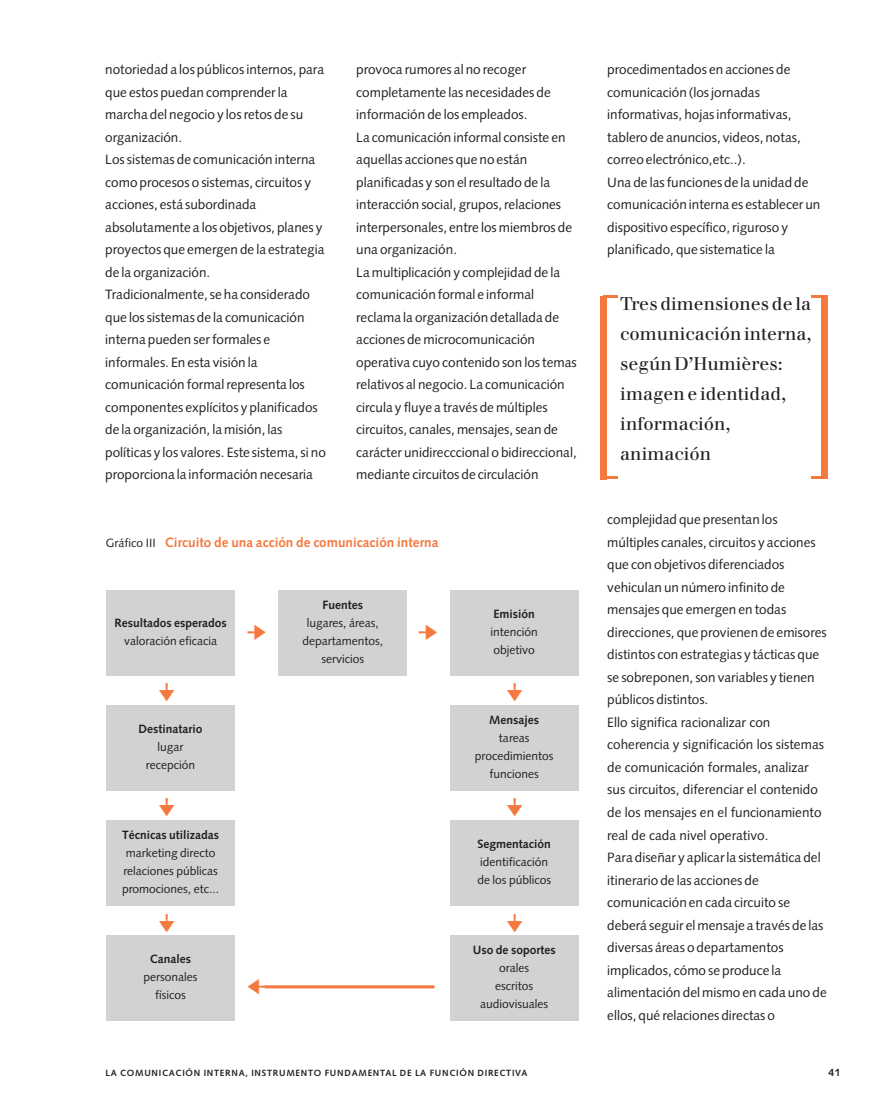
<style>
.page{position:relative;width:893px;height:1106px;background:#fff}
.page>*{position:absolute;margin:0;border:0;box-sizing:border-box;transform-origin:0 0}
.t1{font:18px/30px "Winterthur Serif";color:#231f20}
.t2{font:13.5px/22.5px "Winterthur";color:#231f20}
.t3{font:700 13.5px "Winterthur";color:#f4793e}
.t4{font:12px/18px "Winterthur";color:#231f20;text-align:center}
.t5{font:700 12px "Winterthur";color:#231f20}
.t6{font:700 10.5px "Winterthur";color:#231f20}
.t7{font:700 9px "Winterthur";letter-spacing:.085em;color:#231f20}
.s1{font-weight:400;font-size:12px;color:#231f20}
</style>
<div class="page">
<div style="left:278px;top:590px;width:129px;height:86px;background:#d1d2d4"></div>
<div style="left:450px;top:590px;width:128px;height:86px;background:#d1d2d4"></div>
<div style="left:450px;top:705px;width:128px;height:86px;background:#d1d2d4"></div>
<div style="left:450px;top:820px;width:128px;height:86px;background:#d1d2d4"></div>
<div style="left:450px;top:935px;width:128px;height:86px;background:#d1d2d4"></div>
<div style="left:106px;top:935px;width:129px;height:86px;background:#d1d2d4"></div>
<div style="left:106px;top:820px;width:129px;height:86px;background:#d1d2d4"></div>
<div style="left:106px;top:705px;width:129px;height:86px;background:#d1d2d4"></div>
<div style="left:106px;top:590px;width:129px;height:86px;background:#d1d2d4"></div>
<hr style="left:265px;top:985px;width:169px;height:3px;background:#f4793e">
<div style="left:600px;top:296px;width:6px;height:183px;background:#f4793e"></div>
<hr style="left:603px;top:295px;width:14px;height:3px;background:#f4793e">
<hr style="left:603px;top:476px;width:14px;height:3px;background:#f4793e">
<div style="left:821px;top:295px;width:7px;height:184px;background:#f4793e"></div>
<hr style="left:811px;top:476px;width:14px;height:3px;background:#f4793e">
<hr style="left:811px;top:295px;width:14px;height:3px;background:#f4793e">
<p class="t2" style="left:105px;top:60px;width:222px">notoriedad a los públicos internos, para que estos puedan comprender la marcha del negocio y los retos de su organización.<br>Los sistemas de comunicación interna como procesos o sistemas, circuitos y acciones, está subordinada absolutamente a los objetivos, planes y proyectos que emergen de la estrategia de la organización.<br>Tradicionalmente, se ha considerado que los sistemas de la comunicación interna pueden ser formales e informales. En esta visión la comunicación formal representa los componentes explícitos y planificados de la organización, la misión, las políticas y los valores. Este sistema, si no proporciona la información necesaria</p>
<p class="t2" style="left:356px;top:60px;width:222px">provoca rumores al no recoger completamente las necesidades de información de los empleados.<br>La comunicación informal consiste en aquellas acciones que no están planificadas y son el resultado de la interacción social, grupos, relaciones interpersonales, entre los miembros de una organización.<br>La multiplicación y complejidad de la comunicación formal e informal reclama la organización detallada de acciones de microcomunicación operativa cuyo contenido son los temas relativos al negocio. La comunicación circula y fluye a través de múltiples circuitos, canales, mensajes, sean de carácter unidirecccional o bidireccional, mediante circuitos de circulación</p>
<p class="t2" style="left:607px;top:60px;width:214px">procedimentados en acciones de comunicación (los jornadas informativas, hojas informativas, tablero de anuncios, videos, notas, correo electrónico,etc..).<br>Una de las funciones de la unidad de comunicación interna es establecer un dispositivo específico, riguroso y planificado, que sistematice la</p>
<p class="t2" style="left:607px;top:510px;width:221px">complejidad que presentan los múltiples canales, circuitos y acciones que con objetivos diferenciados vehiculan un número infinito de mensajes que emergen en todas direcciones, que provienen de emisores distintos con estrategias y tácticas que se sobreponen, son variables y tienen públicos distintos.<br>Ello significa racionalizar con coherencia y significación los sistemas de comunicación formales, analizar sus circuitos, diferenciar el contenido de los mensajes en el funcionamiento real de cada nivel operativo.<br>Para diseñar y aplicar la sistemática del itinerario de las acciones de comunicación en cada circuito se deberá seguir el mensaje a través de las diversas áreas o departamentos implicados, cómo se produce la alimentación del mismo en cada uno de ellos, qué relaciones directas o</p>
<h1 class="t1" style="left:620px;top:290px;width:193px">Tres dimensiones de la comunicación interna, según D’Humières: imagen e identidad, información, animación</h1>
<p class="t3" style="left:106px;top:537px;width:334px"><span class="s1">Gráfico III</span> Circuito de una acción de comunicación interna</p>
<p class="t5" style="left:322px;top:600px;width:42px">Fuentes</p>
<p class="t4" style="left:302px;top:615px;width:82px">lugares, áreas, departamentos, servicios</p>
<p class="t5" style="left:493px;top:609px;width:43px">Emisión</p>
<p class="t4" style="left:490px;top:624px;width:49px;text-align:left">intención objetivo</p>
<p class="t5" style="left:114px;top:618px;width:114px">Resultados esperados</p>
<p class="t4" style="left:124px;top:633px;width:95px">valoración eficacia</p>
<p class="t5" style="left:489px;top:715px;width:51px">Mensajes</p>
<p class="t4" style="left:475px;top:730px;width:80px">tareas procedimientos funciones</p>
<p class="t5" style="left:139px;top:724px;width:65px">Destinatario</p>
<p class="t4" style="left:146px;top:739px;width:51px">lugar recepción</p>
<p class="t5" style="left:122px;top:830px;width:99px">Técnicas utilizadas</p>
<p class="t4" style="left:122px;top:845px;width:99px">marketing directo relaciones públicas promociones, etc...</p>
<p class="t5" style="left:477px;top:839px;width:75px">Segmentación</p>
<p class="t4" style="left:477px;top:854px;width:75px;text-align:left">identificación de los públicos</p>
<p class="t5" style="left:473px;top:945px;width:84px">Uso de soportes</p>
<p class="t4" style="left:480px;top:960px;width:70px">orales escritos audiovisuales</p>
<p class="t5" style="left:150px;top:954px;width:43px">Canales</p>
<p class="t4" style="left:144px;top:969px;width:56px">personales físicos</p>
<p class="t7" style="left:105px;top:1069px;width:423px">LA COMUNICACIÓN INTERNA, INSTRUMENTO FUNDAMENTAL DE LA FUNCIÓN DIRECTIVA</p>
<p class="t6" style="left:828px;top:1068px;width:14px">41</p>
</div>
